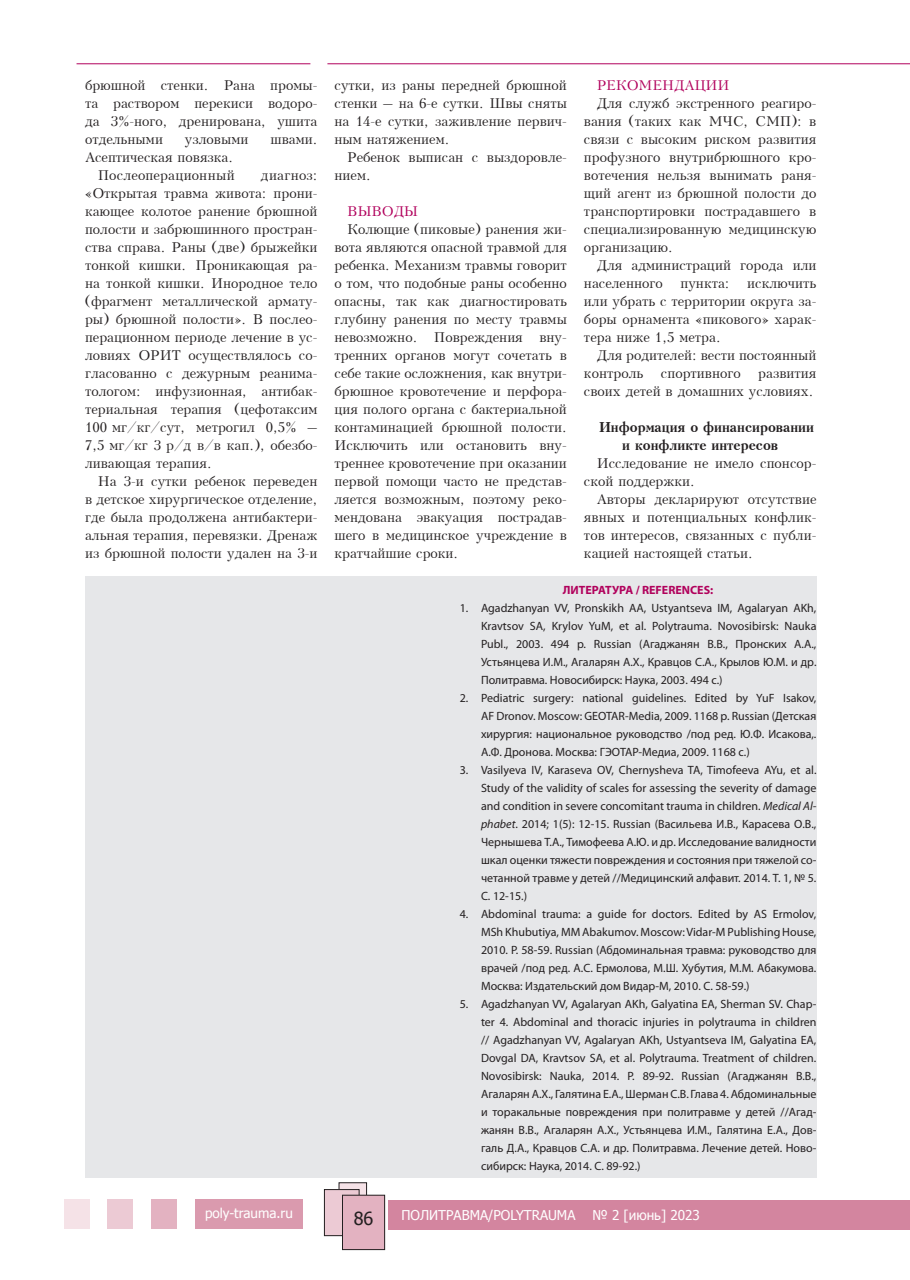
<style>
.page{position:relative;width:910px;height:1280px;background:#fff}
.page>*{position:absolute;margin:0;border:0;box-sizing:border-box;transform-origin:0 0}
.t1{font:18px "Tahoma";color:#231f20}
.t2{font:13.5px/18px "Kudrashov Plain";color:#231f20;text-align:justify}
.t3{font:13.5px "Tahoma";color:#fff}
.t4{font:700 13.5px/18px "Kudrashov";color:#231f20}
.t5{font:13.5px "Kudrashov Plain";color:#b1015c}
.t6{font:12px/18px "Myriad Pro";color:#231f20;text-align:justify}
.t7{font:700 12px "Myriad Pro";color:#b1015c}
.s1{font-style:italic}
</style>
<div class="page">
<div style="left:196px;top:1198px;width:107px;height:30px;background:#da9aae"></div>
<div style="left:151px;top:1198px;width:25px;height:30px;background:#e3b2c1"></div>
<div style="left:107px;top:1198px;width:26px;height:30px;background:#eccad4"></div>
<div style="left:64px;top:1198px;width:25px;height:30px;background:#f5e2e7"></div>
<div style="left:389px;top:1199px;width:521px;height:30px;background:#d3859f"></div>
<div style="left:339px;top:1183px;width:28px;height:36px;background:#f5e2e7"></div>
<div style="left:339px;top:1182px;width:28px;height:37px;border:1px solid #231f20"></div>
<div style="left:324px;top:1189px;width:35px;height:47px;background:#eccad4"></div>
<div style="left:324px;top:1189px;width:35px;height:47px;border:1px solid #231f20"></div>
<div style="left:342px;top:1195px;width:43px;height:54px;background:#e3b2c1"></div>
<div style="left:342px;top:1195px;width:43px;height:55px;border:1px solid #231f20"></div>
<hr style="left:327px;top:63px;width:583px;height:1px;background:#b1015c">
<hr style="left:77px;top:63px;width:233px;height:1px;background:#b1015c">
<div style="left:85px;top:576px;width:731px;height:602px;background:#e6e7e9"></div>
<p class="t2" style="left:85px;top:76px;width:234px">брюшной стенки. Рана промы&shy;та раствором перекиси водоро&shy;да 3%-ного, дренирована, ушита отдельными</p>
<p class="t2" style="left:185px;top:130px;width:65px">узловыми</p>
<p class="t2" style="left:270px;top:130px;width:49px">швами.</p>
<p class="t2" style="left:85px;top:148px;width:151px;text-align:right">Асептическая повязка.<br>Послеоперационный</p>
<p class="t2" style="left:85px;top:166px;width:234px;text-indent:176px">диагноз: «Открытая травма живота: прони&shy;кающее колотое ранение брюшной полости и забрюшинного простран&shy;ства справа. Раны (две) брыжейки тонкой кишки. Проникающая ра&shy;на тонкой кишки. Инородное тело (фрагмент металлической армату&shy;ры) брюшной полости». В послео&shy;перационном периоде лечение в ус&shy;ловиях ОРИТ осуществлялось со&shy;гласованно с дежурным реанима&shy;тологом: инфузионная, антибак&shy;териальная терапия (цефотаксим 100 мг/кг/сут, метрогил 0,5% – 7,5 мг/кг 3 р/д в/в кап.), обезбо&shy;ливающая терапия.</p>
<p class="t2" style="left:85px;top:472px;width:234px;text-indent:13px">На 3-и сутки ребенок переведен в детское хирургическое отделение, где была продолжена антибактери&shy;альная терапия, перевязки. Дренаж из брюшной полости удален на 3-и</p>
<p class="t3" style="left:205px;top:1204px;width:89px">poly-trauma.ru</p>
<p class="t2" style="left:334px;top:76px;width:234px">сутки, из раны передней брюшной стенки – на 6-е сутки. Швы сняты на 14-е сутки, заживление первич&shy;ным натяжением.</p>
<p class="t2" style="left:334px;top:148px;width:234px;text-indent:13px">Ребенок выписан с выздоровле&shy;нием.</p>
<p class="t5" style="left:347px;top:203px;width:72px">ВЫВОДЫ</p>
<p class="t2" style="left:334px;top:220px;width:234px;text-indent:13px">Колющие (пиковые) ранения жи&shy;вота являются опасной травмой для ребенка. Механизм травмы говорит о том, что подобные раны особенно опасны, так как диагностировать глубину ранения по месту травмы невозможно. Повреждения вну&shy;тренних органов могут сочетать в себе такие осложнения, как внутри&shy;брюшное кровотечение и перфора&shy;ция полого органа с бактериальной контаминацией брюшной полости.<br>Исключить или остановить вну&shy;треннее кровотечение при оказании первой помощи часто не представ&shy;ляется возможным, поэтому реко&shy;мендована эвакуация пострадав&shy;шего в медицинское учреждение в кратчайшие сроки.</p>
<p class="t5" style="left:597px;top:77px;width:134px">РЕКОМЕНДАЦИИ</p>
<p class="t2" style="left:584px;top:94px;width:234px;text-indent:13px">Для служб экстренного реагиро&shy;вания (таких как МЧС, СМП): в связи с высоким риском развития профузного внутрибрюшного кро&shy;вотечения нельзя вынимать раня&shy;щий агент из брюшной полости до транспортировки пострадавшего в специализированную медицинскую организацию.</p>
<p class="t2" style="left:584px;top:256px;width:234px;text-indent:13px">Для администраций города или населенного</p>
<p class="t2" style="left:680px;top:274px;width:51px">пункта:</p>
<p class="t2" style="left:584px;top:274px;width:234px;text-indent:163px">исключить или убрать с территории округа за&shy;боры орнамента «пикового» харак&shy;тера ниже 1,5 метра.</p>
<p class="t2" style="left:584px;top:346px;width:234px;text-indent:13px">Для родителей: вести постоянный контроль</p>
<p class="t2" style="left:584px;top:364px;width:234px;text-align:right">развития<br>своих детей в домашних условиях.</p>
<p class="t4" style="left:622px;top:418px;width:193px;text-indent:-23px">Информация о финансировании и конфликте интересов</p>
<p class="t2" style="left:584px;top:454px;width:234px;text-indent:13px">Исследование не имело спонсор&shy;ской поддержки.</p>
<p class="t2" style="left:584px;top:490px;width:234px;text-indent:13px">Авторы декларируют отсутствие явных и потенциальных конфлик&shy;тов интересов, связанных с публи&shy;кацией настоящей статьи.</p>
<p class="t7" style="left:563px;top:582px;width:152px">ЛИТЕРАТУРА / REFERENCES:</p>
<p class="t6" style="left:481px;top:599px;width:337px;text-indent:-21px">1. Agadzhanyan VV, Pronskikh AA, Ustyantseva IM, Agalaryan AKh, Kravtsov SA, Krylov YuM, et al. Polytrauma. Novosibirsk: Nauka Publ., 2003. 494 p. Russian (Агаджанян В.В., Пронских А.А., Устьянцева И.М., Агаларян А.Х., Кравцов С.А., Крылов Ю.М. и др.<br>Политравма. Новосибирск: Наука, 2003. 494 с.)</p>
<p class="t6" style="left:481px;top:689px;width:337px;text-indent:-21px">2. Pediatric surgery: national guidelines. Edited by YuF Isakov, AF Dronov. Moscow: GEOTAR-Media, 2009. 1168 p. Russian (Детская хирургия: национальное руководство /под ред. Ю.Ф. Исакова,.<br>А.Ф. Дронова. Москва: ГЭОТАР-Медиа, 2009. 1168 c.)</p>
<p class="t6" style="left:481px;top:761px;width:337px;text-indent:-21px">3. Vasilyeva IV, Karaseva OV, Chernysheva TA, Timofeeva AYu, et al.<br>Study of the validity of scales for assessing the severity of damage and condition in severe concomitant trauma in children. <span class="s1">Medical Al&shy;phabet</span>. 2014; 1(5): 12-15. Russian (Васильева И.В., Карасева О.В., Чернышева Т.А., Тимофеева А.Ю. и др. Исследование валидности шкал оценки тяжести повреждения и состояния при тяжелой со&shy;четанной травме у детей //Медицинский алфавит. 2014. Т. 1, № 5.<br>С. 12-15.)</p>
<p class="t6" style="left:481px;top:905px;width:337px;text-indent:-21px">4. Abdominal trauma: a guide for doctors. Edited by AS Ermolov, MSh Khubutiya, MM Abakumov. Moscow: Vidar-M Publishing House, 2010. P. 58-59. Russian (Абдоминальная травма: руководство для врачей /под ред. А.С. Ермолова, М.Ш. Хубутия, М.М. Абакумова.<br>Москва: Издательский дом Видар-М, 2010. С. 58-59.)</p>
<p class="t6" style="left:481px;top:995px;width:337px;text-indent:-21px">5. Agadzhanyan VV, Agalaryan AKh, Galyatina EA, Sherman SV. Chap&shy;ter 4. Abdominal and thoracic injuries in polytrauma in children // Agadzhanyan VV, Agalaryan AKh, Ustyantseva IM, Galyatina EA, Dovgal DA, Kravtsov SA, et al. Polytrauma. Treatment of children.<br>Novosibirsk: Nauka, 2014. P. 89-92. Russian (Агаджанян В.В., Агаларян А.Х., Галятина Е.А., Шерман С.В. Глава 4. Абдоминальные и торакальные повреждения при политравме у детей //Агад&shy;жанян В.В., Агаларян А.Х., Устьянцева И.М., Галятина Е.А., Дов&shy;галь Д.А., Кравцов С.А. и др. Политравма. Лечение детей. Ново&shy;сибирск: Наука, 2014. C. 89-92.)</p>
<p class="t2" style="left:661px;top:364px;width:81px">спортивного</p>
<h1 class="t1" style="left:354px;top:1206px;width:21px">86</h1>
<p class="t3" style="left:401px;top:1206px;width:176px">ПОЛИТРАВМА/POLYTRAUMA</p>
<p class="t3" style="left:592px;top:1206px;width:109px">№ 2 [июнь] 2023</p>
</div>
